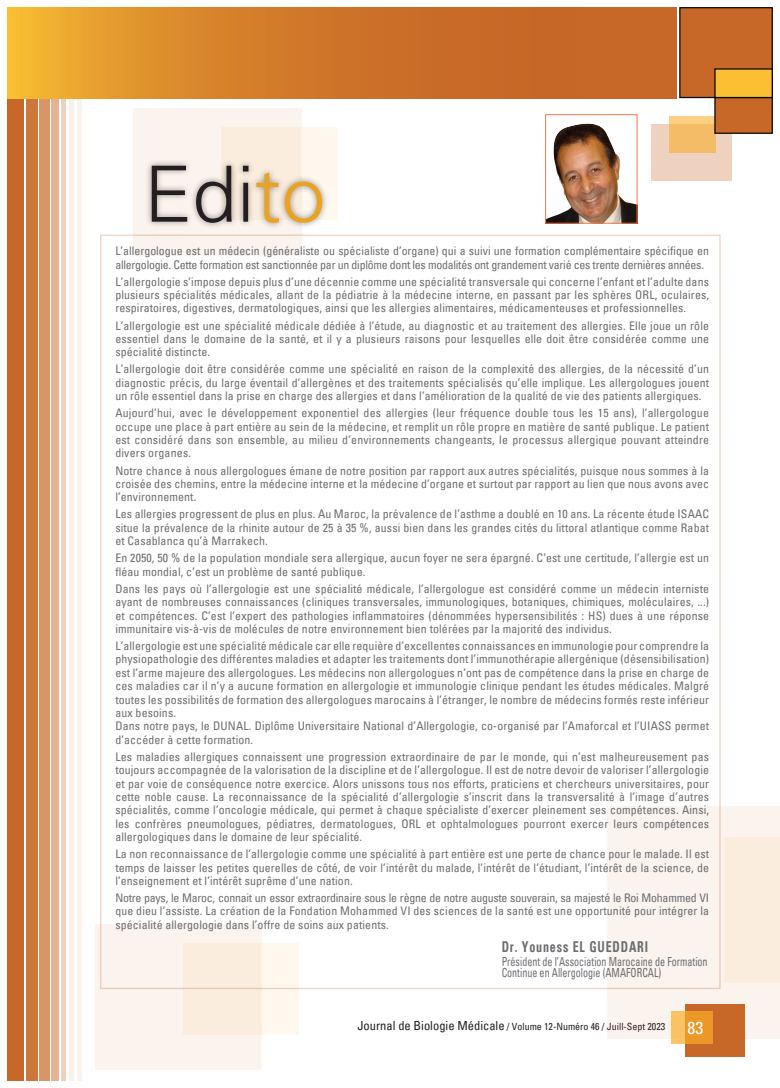
<style>
.page{position:relative;width:780px;height:1088px;background:#fff}
.page>*{position:absolute;margin:0;border:0;box-sizing:border-box;transform-origin:0 0}
.t1{font:300 77.5px "Univers";color:#231f20}
.t2{font:condensed 17.5px "Univers";color:#fff}
.t3{font:700 condensed 15px "Univers";letter-spacing:.07em;color:#6c6d70;scale:.8 1}
.t4{font:condensed 12.5px/10.8px "Univers";color:#6c6d70;scale:.8 1}
.t5{font:condensed 11.88px/13.4px "Univers";letter-spacing:.01em;color:#6c6d70;text-align:justify}
.t6{font:condensed 11.88px/13.4px "Univers";letter-spacing:-.02em;color:#6c6d70}
.t7{font:condensed 10px "Univers";color:#231f20}
.s1{color:#e9a321}
.s2{font-size:12.5px}
</style>
<div class="page">
<div style="left:651px;top:125px;width:80px;height:56px;background:#eed1be"></div>
<svg style="left:668px;top:116px;width:47px;height:37px;background:#f6c070"></svg>
<div style="left:7px;top:90px;width:17px;height:991px;background:#c86828"></div>
<div style="left:26px;top:90px;width:12px;height:991px;background:#cd773d"></div>
<div style="left:39px;top:90px;width:10px;height:990px;background:#d89568"></div>
<div style="left:51px;top:90px;width:8px;height:991px;background:#e3b393"></div>
<div style="left:61px;top:90px;width:5px;height:991px;background:#eed1be"></div>
<hr style="left:69px;top:90px;width:4px;height:991px;background:#f9f0e9">
<hr style="left:77px;top:90px;width:4px;height:991px;background:#faf3ee">
<div style="left:96px;top:924px;width:166px;height:146px;background:#faf3ee"></div>
<div style="left:183px;top:943px;width:115px;height:92px;background:linear-gradient(to right,#f9e9d8,#fef7ed)"></div>
<div style="left:133px;top:108px;width:168px;height:148px;background:#faf3ee"></div>
<div style="left:221px;top:127px;width:117px;height:93px;background:linear-gradient(to right,#f9e9d9,#fef7ed)"></div>
<div style="left:607px;top:806px;width:173px;height:233px;background:#faf3ee"></div>
<div style="left:724px;top:836px;width:56px;height:146px;background:#faedde"></div>
<div style="left:684px;top:1004px;width:60px;height:52px;background:#c86828"></div>
<svg style="left:671px;top:1011px;width:42px;height:32px"></svg>
<svg style="left:7px;top:7px;width:669px;height:91px;background:#d37d2a"></svg>
<div style="left:679px;top:7px;width:93px;height:91px;background:#c86828;border:1px solid #040503"></div>
<div style="left:714px;top:97px;width:58px;height:37px;background:#c86828;border:1px solid #040503"></div>
<div style="left:714px;top:68px;width:58px;height:30px;background:#fabf32;border:1px solid #040503"></div>
<div style="left:145px;top:159px;width:183px;height:71px;background:#231f20;opacity:.5"></div>
<img style="left:547px;top:123px;width:88px;height:98px">
<div style="left:545px;top:114px;width:92px;height:109px;border:1px solid #ec7a4f"></div>
<p class="t1" style="left:144px;top:147px;width:183px">Edi<span class="s1">to</span></p>
<p class="t6" style="left:115px;top:244px;width:595px">L’allergologue est un médecin (généraliste ou spécialiste d’organe) qui a suivi une formation complémentaire spécifique en allergologie. Cette formation est sanctionnée par un diplôme dont les modalités ont grandement varié ces trente dernières années.</p>
<p class="t5" style="left:115px;top:275px;width:595px">L’allergologie s’impose depuis plus d’une décennie comme une spécialité transversale qui concerne l’enfant et l’adulte dans plusieurs spécialités médicales, allant de la pédiatrie à la médecine interne, en passant par les sphères ORL, oculaires, respiratoires, digestives, dermatologiques, ainsi que les allergies alimentaires, médicamenteuses et professionnelles.</p>
<p class="t5" style="left:115px;top:318px;width:595px">L’allergologie est une spécialité médicale dédiée à l’étude, au diagnostic et au traitement des allergies. Elle joue un rôle essentiel dans le domaine de la santé, et il y a plusieurs raisons pour lesquelles elle doit être considérée comme une spécialité distincte.</p>
<p class="t5" style="left:115px;top:362px;width:595px">L’allergologie doit être considérée comme une spécialité en raison de la complexité des allergies, de la nécessité d’un diagnostic précis, du large éventail d’allergènes et des traitements spécialisés qu’elle implique. Les allergologues jouent un rôle essentiel dans la prise en charge des allergies et dans l’amélioration de la qualité de vie des patients allergiques.</p>
<p class="t5" style="left:115px;top:406px;width:595px">Aujourd’hui, avec le développement exponentiel des allergies (leur fréquence double tous les 15 ans), l’allergologue occupe une place à part entière au sein de la médecine, et remplit un rôle propre en matière de santé publique. Le patient est considéré dans son ensemble, au milieu d’environnements changeants, le processus allergique pouvant atteindre divers organes.</p>
<p class="t5" style="left:115px;top:463px;width:595px">Notre chance à nous allergologues émane de notre position par rapport aux autres spécialités, puisque nous sommes à la croisée des chemins, entre la médecine interne et la médecine d’organe et surtout par rapport au lien que nous avons avec l’environnement.</p>
<p class="t5" style="left:115px;top:507px;width:595px">Les allergies progressent de plus en plus. Au Maroc, la prévalence de l’asthme a doublé en 10 ans. La récente étude ISAAC situe la prévalence de la rhinite autour de 25 à 35 %, aussi bien dans les grandes cités du littoral atlantique comme Rabat et Casablanca qu’à Marrakech.</p>
<p class="t5" style="left:115px;top:551px;width:595px">En 2050, 50 % de la population mondiale sera allergique, aucun foyer ne sera épargné. C’est une certitude, l’allergie est un fléau mondial, c’est un problème de santé publique.</p>
<p class="t5" style="left:115px;top:582px;width:595px">Dans les pays où l’allergologie est une spécialité médicale, l’allergologue est considéré comme un médecin interniste ayant de nombreuses connaissances (cliniques transversales, immunologiques, botaniques, chimiques, moléculaires, ...) et compétences. C’est l’expert des pathologies inflammatoires (dénommées hypersensibilités : HS) dues à une réponse immunitaire vis-à-vis de molécules de notre environnement bien tolérées par la majorité des individus.</p>
<p class="t5" style="left:115px;top:639px;width:595px">L’allergologie est une spécialité médicale car elle requière d’excellentes connaissances en immunologie pour comprendre la physiopathologie des différentes maladies et adapter les traitements dont l’immunothérapie allergénique (désensibilisation) est l’arme majeure des allergologues. Les médecins non allergologues n’ont pas de compétence dans la prise en charge de ces maladies car il n’y a aucune formation en allergologie et immunologie clinique pendant les études médicales. Malgré toutes les possibilités de formation des allergologues marocains à l’étranger, le nombre de médecins formés reste inférieur aux besoins.</p>
<p class="t5" style="left:115px;top:719px;width:595px">Dans notre pays, le DUNAL. Diplôme Universitaire National d’Allergologie, co-organisé par l’Amaforcal et l’UIASS permet d’accéder à cette formation.</p>
<p class="t5" style="left:115px;top:750px;width:595px">Les maladies allergiques connaissent une progression extraordinaire de par le monde, qui n’est malheureusement pas toujours accompagnée de la valorisation de la discipline et de l’allergologue. Il est de notre devoir de valoriser l’allergologie et par voie de conséquence notre exercice. Alors unissons tous nos efforts, praticiens et chercheurs universitaires, pour cette noble cause. La reconnaissance de la spécialité d’allergologie s’inscrit dans la transversalité à l’image d’autres spécialités, comme l’oncologie médicale, qui permet à chaque spécialiste d’exercer pleinement ses compétences. Ainsi, les confrères pneumologues, pédiatres, dermatologues, ORL et ophtalmologues pourront exercer leurs compétences allergologiques dans le domaine de leur spécialité.</p>
<p class="t5" style="left:115px;top:847px;width:595px">La non reconnaissance de l’allergologie comme une spécialité à part entière est une perte de chance pour le malade. Il est temps de laisser les petites querelles de côté, de voir l’intérêt du malade, l’intérêt de l’étudiant, l’intérêt de la science, de l’enseignement et l’intérêt suprême d’une nation.</p>
<p class="t5" style="left:115px;top:891px;width:595px">Notre pays, le Maroc, connait un essor extraordinaire sous le règne de notre auguste souverain, sa majesté le Roi Mohammed VI que dieu l’assiste. La création de la Fondation Mohammed VI des sciences de la santé est une opportunité pour intégrer la spécialité allergologie dans l’offre de soins aux patients.</p>
<p class="t3" style="left:501px;top:937px;width:185px">Dr. Youness EL GUEDDARI</p>
<p class="t4" style="left:501px;top:956px;width:259px">Président de l’Association Marocaine de Formation<br>Continue en Allergologie (AMAFORCAL)</p>
<p class="t7" style="left:357px;top:1020px;width:309px"><span class="s2">Journal de Biologie Médicale</span> / Volume 12-Numéro 46 / Juill-Sept 2023</p>
<h2 class="t2" style="left:687px;top:1016px;width:17px">83</h2>
</div>
